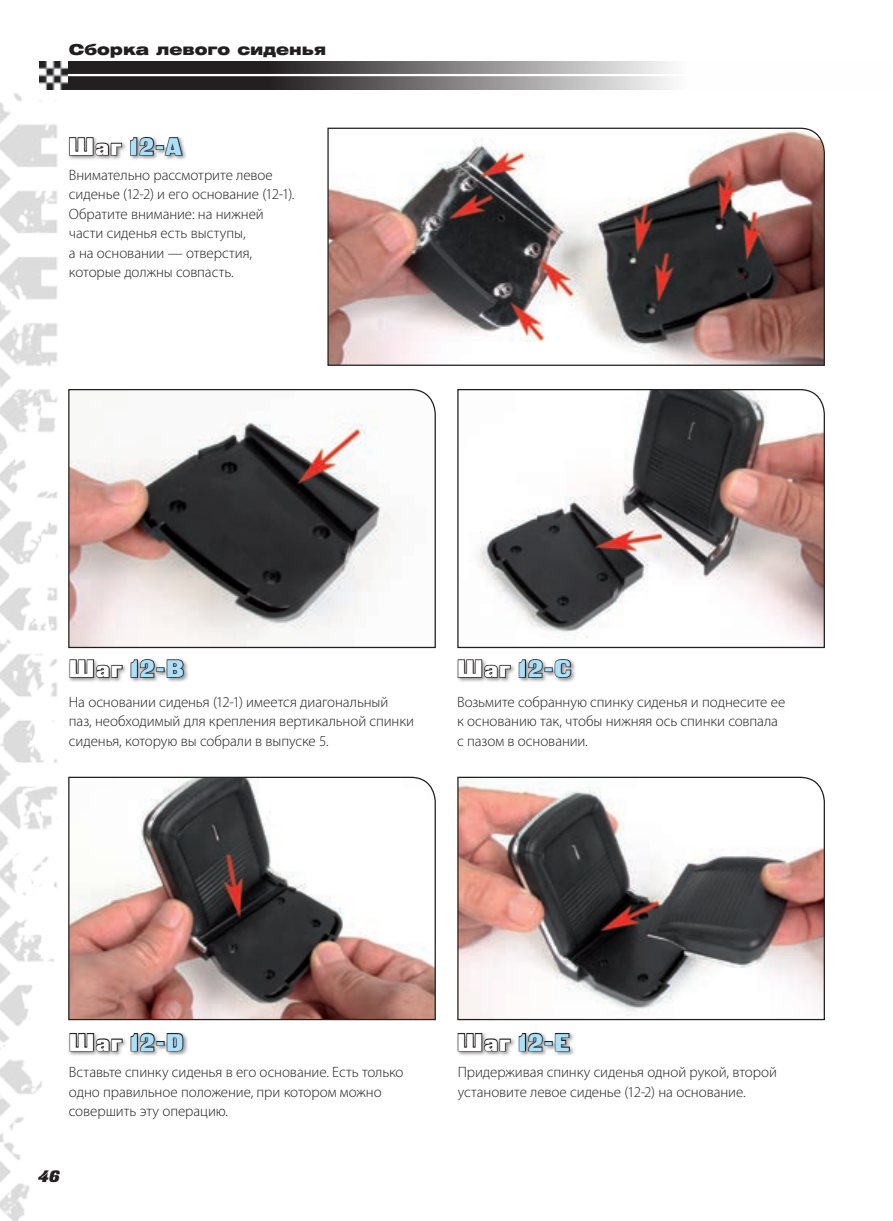
<style>
.page{position:relative;width:893px;height:1221px;background:#fff}
.page>*{position:absolute;margin:0;border:0;box-sizing:border-box;transform-origin:0 0}
.t1{font:24px "Black Grotesk C";letter-spacing:.05em;color:#aae0f9}
.t2{font:italic 16.5px "Black Grotesk C";color:#231f20}
.t3{font:300 15px/19.5px "Myriad Pro";letter-spacing:-.005em;color:#231f20}
.t4{font:15px "Helios Ext Black C";color:#231f20}
.s1{color:#fff}
</style>
<div class="page">
<img style="left:0;top:89px;width:68px;height:1131px">
<svg style="left:68px;top:61px;width:603px;height:28px;background:#6a6768"></svg>
<hr style="left:64px;top:74px;width:827px;height:2px;background:#fff">
<img style="left:40px;top:61px;width:28px;height:28px">
<div style="left:67px;top:135px;width:121px;height:25px;background:#231f20;opacity:.5"></div>
<svg style="left:68px;top:136px;width:55px;height:21px"></svg>
<svg style="left:129px;top:136px;width:26px;height:20px"></svg>
<div style="left:156px;top:145px;width:8px;height:5px;border:2px solid #231f20"></div>
<svg style="left:164px;top:136px;width:20px;height:20px"></svg>
<div style="left:456px;top:1030px;width:119px;height:26px;background:#231f20;opacity:.5"></div>
<svg style="left:457px;top:1032px;width:54px;height:20px"></svg>
<svg style="left:518px;top:1031px;width:26px;height:21px"></svg>
<div style="left:544px;top:1040px;width:9px;height:5px;border:2px solid #231f20"></div>
<svg style="left:554px;top:1032px;width:17px;height:20px"></svg>
<div style="left:456px;top:657px;width:120px;height:25px;background:#231f20;opacity:.5"></div>
<svg style="left:457px;top:658px;width:54px;height:21px"></svg>
<svg style="left:518px;top:658px;width:26px;height:20px"></svg>
<div style="left:544px;top:667px;width:9px;height:5px;border:2px solid #231f20"></div>
<svg style="left:553px;top:657px;width:20px;height:22px"></svg>
<div style="left:68px;top:1030px;width:120px;height:26px;background:#231f20;opacity:.5"></div>
<svg style="left:69px;top:1032px;width:54px;height:20px"></svg>
<svg style="left:130px;top:1031px;width:26px;height:21px"></svg>
<div style="left:156px;top:1040px;width:9px;height:5px;border:2px solid #231f20"></div>
<svg style="left:166px;top:1031px;width:18px;height:21px"></svg>
<div style="left:68px;top:657px;width:121px;height:25px;background:#231f20;opacity:.5"></div>
<svg style="left:69px;top:658px;width:54px;height:21px"></svg>
<svg style="left:130px;top:658px;width:26px;height:20px"></svg>
<div style="left:156px;top:667px;width:9px;height:5px;border:2px solid #231f20"></div>
<svg style="left:166px;top:658px;width:19px;height:20px"></svg>
<svg style="left:68px;top:389px;width:368px;height:259px"></svg>
<svg style="left:68px;top:776px;width:368px;height:244px"></svg>
<svg style="left:457px;top:389px;width:368px;height:259px"></svg>
<svg style="left:457px;top:776px;width:368px;height:244px"></svg>
<img style="left:327px;top:127px;width:498px;height:239px">
<p class="t4" style="left:69px;top:40px;width:259px">Сборка левого сиденья</p>
<h1 class="t1" style="left:68px;top:132px;width:115px"><span class="s1">Шаг</span> 12-A</h1>
<p class="t3" style="left:69px;top:165px;width:227px">Внимательно рассмотрите левое сиденье (12-2) и его основание (12‑1).<br>Обратите внимание: на нижней части сиденья есть выступы,<br>а на основании — отверстия, которые должны совпасть.</p>
<h1 class="t1" style="left:69px;top:654px;width:117px"><span class="s1">Шаг</span> 12-B</h1>
<p class="t3" style="left:69px;top:691px;width:347px">На основании сиденья (12-1) имеется диагональный паз, необходимый для крепления вертикальной спинки сиденья, которую вы собрали в выпуске 5.</p>
<h1 class="t1" style="left:457px;top:654px;width:116px"><span class="s1">Шаг</span> 12-С</h1>
<p class="t3" style="left:457px;top:691px;width:330px">Возьмите собранную спинку сиденья и поднесите ее к основанию так, чтобы нижняя ось спинки совпала с пазом в основании.</p>
<h1 class="t1" style="left:69px;top:1027px;width:116px"><span class="s1">Шаг</span> 12-D</h1>
<p class="t3" style="left:69px;top:1062px;width:336px">Вставьте спинку сиденья в его основание. Есть только одно правильное положение, при котором можно совершить эту операцию.</p>
<p class="t2" style="left:38px;top:1166px;width:23px">46</p>
<h1 class="t1" style="left:457px;top:1027px;width:114px"><span class="s1">Шаг</span> 12-E</h1>
<p class="t3" style="left:458px;top:1062px;width:321px">Придерживая спинку сиденья одной рукой, второй установите левое сиденье (12-2) на основание.</p>
</div>
